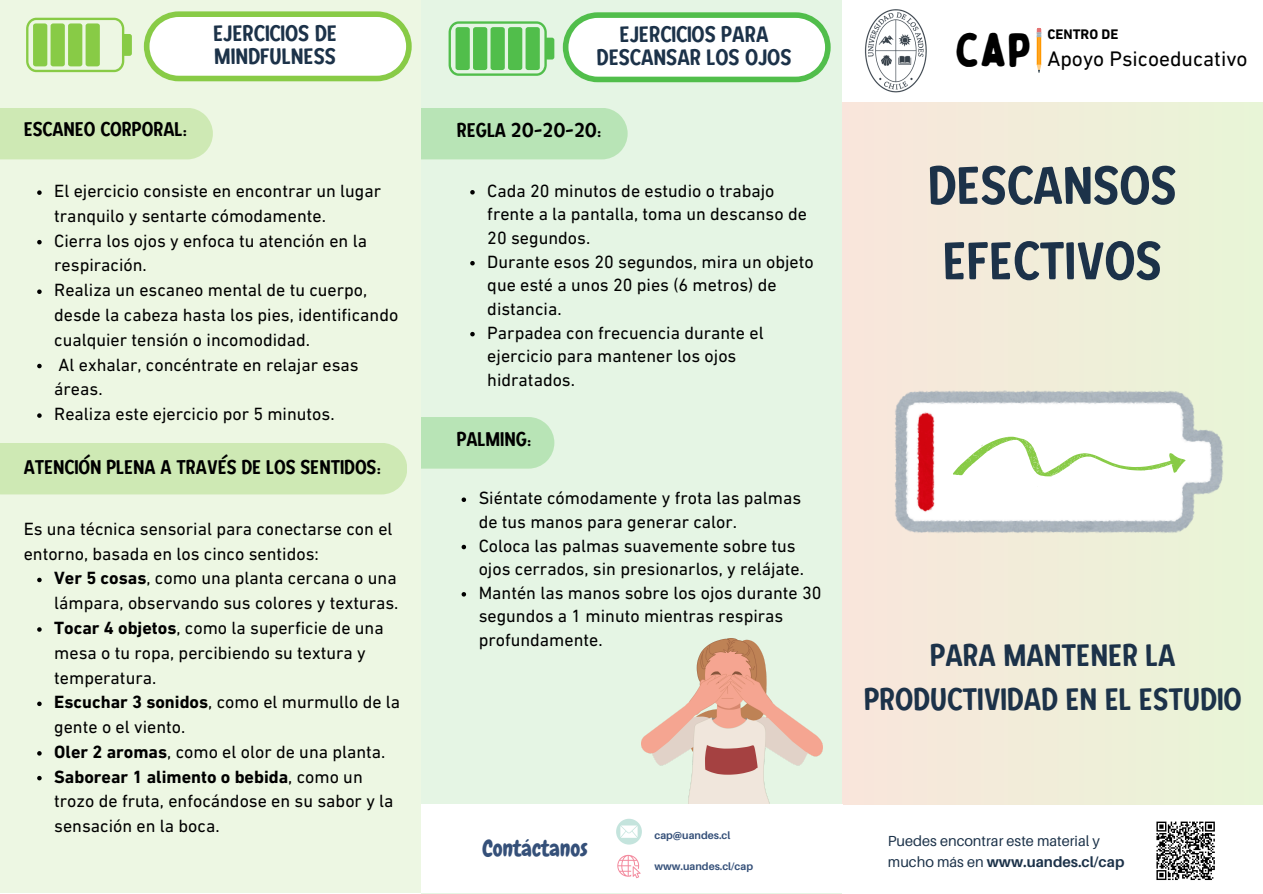
<style>
.page{position:relative;width:1263px;height:894px;background:#fff}
.page>*{position:absolute;margin:0;border:0;box-sizing:border-box;transform-origin:0 0}
.t1{font:64.05px/75.3px "Loyola Round Pro";color:#1c3249}
.t2{font:47.1px "Bobby Jones Soft";color:#000}
.t3{font:37.5px/43.8px "Loyola Round Pro";color:#1c3249;text-align:center}
.t4{font:27px/23.7px "Loyola Round Pro";color:#1c3249;text-align:center}
.t5{font:24px "Loyola Round Pro";color:#000}
.t6{font:22.2px "Chewy";color:#355079}
.t7{font:21.45px "DIN Next LT Pro";color:#000}
.t8{font:18px/24.8px "DIN Next LT Pro";color:#000}
.t9{font:14.55px/20.2px "Aileron";color:#1c3249}
.t10{font:700 14.1px "DIN Next LT Pro";color:#000}
.t11{font:700 10.5px "Aileron";color:#355079}
.s1{font-weight:700}
</style>
<div class="page">
<div style="left:842px;top:102px;width:421px;height:702px;background:#f1edd9"></div>
<div style="left:421px;top:0;width:421px;height:893px;background:#e5f5e4"></div>
<svg style="left:1156px;top:821px;width:59px;height:59px"></svg>
<img style="left:865px;top:9px;width:62px;height:84px">
<hr style="left:1037px;top:37px;width:4px;height:28px;background:#ff9800">
<hr style="left:1038px;top:37px;width:2px;height:28px;background:#ffa726">
<svg style="left:1036px;top:63px;width:6px;height:10px"></svg>
<svg style="left:1036px;top:28px;width:6px;height:9px"></svg>
<svg style="left:449px;top:21px;width:105px;height:55px"></svg>
<svg style="left:563px;top:12px;width:268px;height:70px;background:#def2dd"></svg>
<div style="left:421px;top:108px;width:207px;height:51px;background:#b8e4b6"></div>
<div style="left:0;top:0;width:421px;height:892px;background:#edf7e3"></div>
<svg style="left:26px;top:18px;width:106px;height:54px"></svg>
<svg style="left:144px;top:11px;width:268px;height:70px;background:#e9f5dc"></svg>
<div style="left:0;top:108px;width:213px;height:51px;background:#cee9b4"></div>
<img style="left:641px;top:638px;width:181px;height:166px">
<div style="left:421px;top:804px;width:421px;height:88px;background:#fff"></div>
<svg style="left:616px;top:818px;width:26px;height:26px"></svg>
<svg style="left:617px;top:854px;width:24px;height:24px"></svg>
<img style="left:895px;top:390px;width:328px;height:143px">
<svg style="left:953px;top:436px;width:233px;height:40px;background:#ecf7e3"></svg>
<svg style="left:470px;top:190px;width:5px;height:4px"></svg>
<svg style="left:470px;top:261px;width:5px;height:4px"></svg>
<svg style="left:470px;top:332px;width:5px;height:4px"></svg>
<svg style="left:37px;top:190px;width:5px;height:5px"></svg>
<svg style="left:37px;top:240px;width:5px;height:4px"></svg>
<svg style="left:37px;top:289px;width:5px;height:5px"></svg>
<svg style="left:37px;top:363px;width:5px;height:5px"></svg>
<svg style="left:37px;top:577px;width:5px;height:5px"></svg>
<svg style="left:37px;top:627px;width:5px;height:4px"></svg>
<svg style="left:37px;top:701px;width:5px;height:4px"></svg>
<svg style="left:37px;top:751px;width:5px;height:4px"></svg>
<svg style="left:37px;top:775px;width:5px;height:5px"></svg>
<svg style="left:0;top:413px;width:554px;height:89px"></svg>
<svg style="left:462px;top:544px;width:4px;height:5px"></svg>
<svg style="left:462px;top:592px;width:4px;height:4px"></svg>
<h3 class="t5" style="left:24px;top:118px;width:165px">ESCANEO CORPORAL:</h3>
<p class="t4" style="left:213px;top:22px;width:125px;text-align:left">EJERCICIOS DE<br>MINDFULNESS</p>
<p class="t8" style="left:54px;top:180px;width:346px">El ejercicio consiste en encontrar un lugar tranquilo y sentarte cómodamente.<br>Cierra los ojos y enfoca tu atención en la respiración.<br>Realiza un escaneo mental de tu cuerpo, desde la cabeza hasta los pies, identificando cualquier tensión o incomodidad.<br>Al exhalar, concéntrate en relajar esas áreas.<br>Realiza este ejercicio por 5 minutos.</p>
<h3 class="t5" style="left:24px;top:456px;width:359px">ATENCIÓN PLENA A TRAVÉS DE LOS SENTIDOS:</h3>
<p class="t8" style="left:24px;top:518px;width:370px">Es una técnica sensorial para conectarse con el entorno, basada en los cinco sentidos:</p>
<p class="t8" style="left:54px;top:567px;width:347px"><span class="s1">Ver 5 cosas</span>, como una planta cercana o una lámpara, observando sus colores y texturas.<br><span class="s1">Tocar 4 objetos</span>, como la superficie de una mesa o tu ropa, percibiendo su textura y temperatura.<br><span class="s1">Escuchar 3 sonidos</span>, como el murmullo de la gente o el viento.<br><span class="s1">Oler 2 aromas</span>, como el olor de una planta.<br><span class="s1">Saborear 1 alimento o bebida</span>, como un trozo de fruta, enfocándose en su sabor y la sensación en la boca.</p>
<p class="t4" style="left:597px;top:23px;width:196px">EJERCICIOS PARA<br>DESCANSAR LOS OJOS</p>
<h3 class="t5" style="left:457px;top:119px;width:147px">REGLA 20-20-20:</h3>
<p class="t8" style="left:487px;top:180px;width:328px;line-height:23.7px">Cada 20 minutos de estudio o trabajo frente a la pantalla, toma un descanso de<br>20 segundos.<br>Durante esos 20 segundos, mira un objeto que esté a unos 20 pies (6 metros) de distancia.<br>Parpadea con frecuencia durante el ejercicio para mantener los ojos hidratados.</p>
<h3 class="t5" style="left:457px;top:427px;width:77px">PALMING:</h3>
<h1 class="t8" style="left:479px;top:487px;width:324px;line-height:23.7px">Siéntate cómodamente y frota las palmas de tus manos para generar calor.</h1>
<p class="t8" style="left:479px;top:535px;width:327px;line-height:23.7px">Coloca las palmas suavemente sobre tus ojos cerrados, sin presionarlos, y relájate.</p>
<p class="t8" style="left:479px;top:582px;width:344px;line-height:23.7px">Mantén las manos sobre los ojos durante 30 segundos a 1 minuto mientras respiras profundamente.</p>
<p class="t2" style="left:955px;top:20px;width:77px">cap</p>
<p class="t10" style="left:1047px;top:29px;width:72px">CENTRO DE</p>
<h4 class="t7" style="left:1047px;top:50px;width:202px">Apoyo Psicoeducativo</h4>
<p class="t1" style="left:927px;top:150px;width:251px">DESCANSOS<br>EFECTIVOS</p>
<h2 class="t3" style="left:864px;top:634px;width:379px">PARA MANTENER LA<br>PRODUCTIVIDAD EN EL ESTUDIO</h2>
<p class="t6" style="left:483px;top:834px;width:107px">Contáctanos</p>
<p class="t11" style="left:654px;top:828px;width:77px">cap@uandes.cl</p>
<p class="t11" style="left:654px;top:859px;width:100px">www.uandes.cl/cap</p>
<p class="t9" style="left:888px;top:830px;width:238px">Puedes encontrar este material y mucho más en <span class="s1">www.uandes.cl/cap</span></p>
</div>
